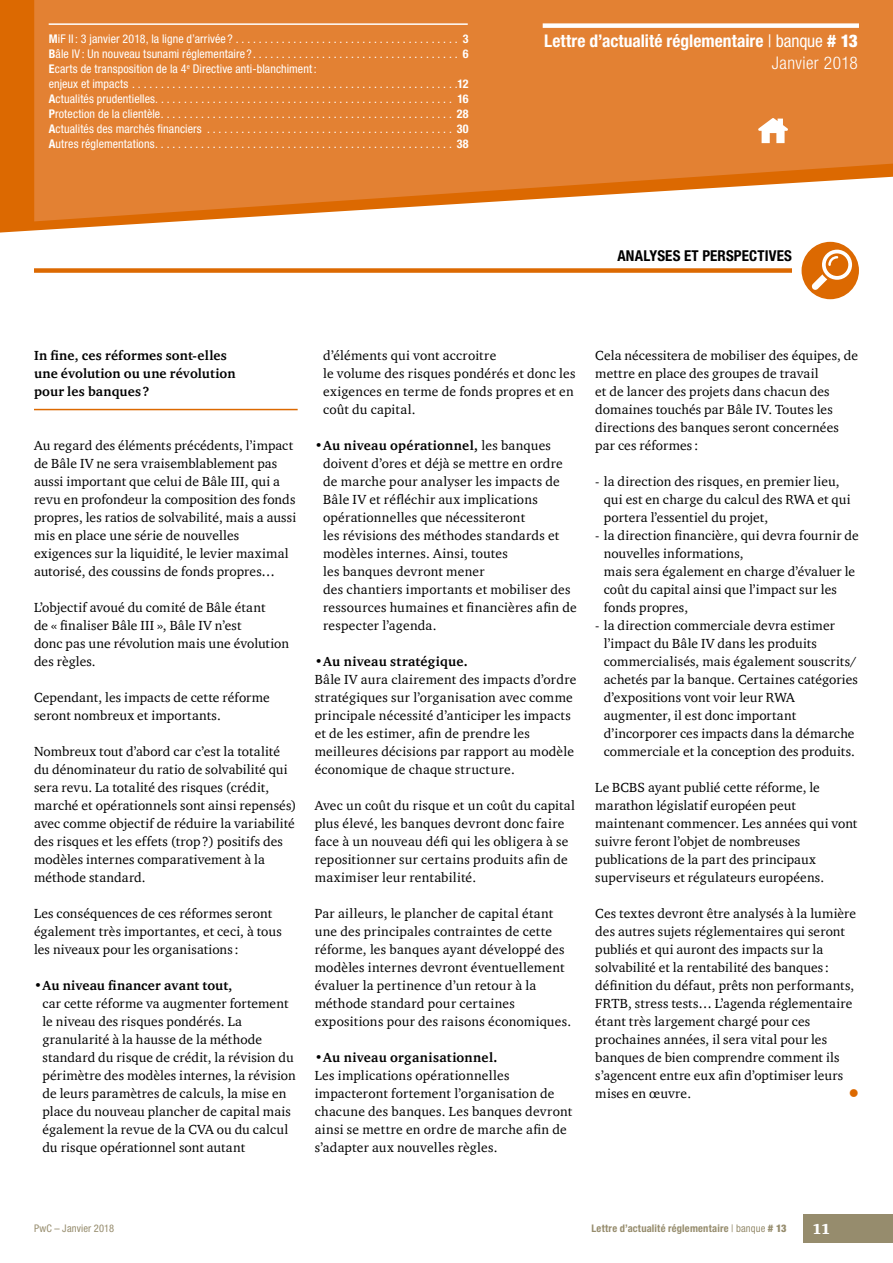
<style>
.page{position:relative;width:893px;height:1263px;background:#fff}
.page>*{position:absolute;margin:0;border:0;box-sizing:border-box;transform-origin:0 0}
.t1{font:700 condensed 17.4px/21.1px "Helvetica Neue LT Std";color:#fff;text-align:right}
.t2{font:700 condensed 15px "Helvetica Neue LT Std";letter-spacing:.01em;color:#000}
.t3{font:900 15px "ITC Charter Com";color:#fff}
.t4{font:13.5px/18px "ITC Charter Com";letter-spacing:.01em;color:#000}
.t5{font:700 13.5px/18px "ITC Charter Com";letter-spacing:.005em;color:#000}
.t6{font:13.5px "Wingdings";color:#dc6901}
.t7{font:condensed 12px/15px "Helvetica Neue LT Std";letter-spacing:.01em;color:#fff}
.t8{font:700 condensed 10.5px "Helvetica Neue LT Std";letter-spacing:.02em;color:#968c6d}
.t9{font:condensed 10.5px "Helvetica Neue LT Std";letter-spacing:.015em;color:#968c6d}
.s1{font-weight:700}
.s2{font-weight:400}
.s3{font-weight:900}
.s4{font-weight:300}
</style>
<div class="page">
<svg style="left:0;top:0;width:184px;height:233px;background:#e07a1e"></svg>
<svg style="left:34px;top:0;width:859px;height:221px;background:#e58a41"></svg>
<div style="left:804px;top:1214px;width:89px;height:28px;background:#968c6d"></div>
<div style="left:801px;top:242px;width:58px;height:57px;background:#dc6901;border-radius:50%"></div>
<svg style="left:758px;top:118px;width:30px;height:25px"></svg>
<hr style="left:49px;top:23px;width:419px;height:2px;background:#fff">
<div style="left:543px;top:23px;width:316px;height:5px;background:#fff"></div>
<div style="left:34px;top:268px;width:758px;height:5px;background:#dc6901"></div>
<svg style="left:811px;top:250px;width:41px;height:40px"></svg>
<hr style="left:34px;top:409px;width:264px;height:1px;background:#dc6901">
<p class="t7" style="left:49px;top:32px;width:422px"><span class="s1">M</span>iF II : 3 janvier 2018, la ligne d’arrivée ? . . . . . . . . . . . . . . . . . . . . . . . . . . . . . . . . . . . . . . . <span class="s1">3<br>B</span>âle IV : Un nouveau tsunami réglementaire ? . . . . . . . . . . . . . . . . . . . . . . . . . . . . . . . . . . . . <span class="s1">6<br>E</span>carts de transposition de la 4<sup>e</sup> Directive anti-blanchiment:<br>enjeux et impacts . . . . . . . . . . . . . . . . . . . . . . . . . . . . . . . . . . . . . . . . . . . . . . . . . . . . . . . . <span class="s1">12<br>A</span>ctualités prudentielles . . . . . . . . . . . . . . . . . . . . . . . . . . . . . . . . . . . . . . . . . . . . . . . . . . . . <span class="s1">16<br>P</span>rotection de la clientèle . . . . . . . . . . . . . . . . . . . . . . . . . . . . . . . . . . . . . . . . . . . . . . . . . . . <span class="s1">28<br>A</span>ctualités des marchés financiers . . . . . . . . . . . . . . . . . . . . . . . . . . . . . . . . . . . . . . . . . . . <span class="s1">30<br>A</span>utres réglementations . . . . . . . . . . . . . . . . . . . . . . . . . . . . . . . . . . . . . . . . . . . . . . . . . . . . <span class="s1">38</span></p>
<p class="t1" style="left:544px;top:30px;width:315px">Lettre d’actualité réglementaire <span class="s2">| banque</span> <span class="s3"># 13<br></span><span class="s4">Janvier 2018</span></p>
<p class="t2" style="left:617px;top:246px;width:176px">ANALYSES ET PERSPECTIVES</p>
<p class="t5" style="left:34px;top:346px;width:203px">In fine, ces réformes sont-elles une évolution ou une révolution pour les banques ?</p>
<p class="t4" style="left:34px;top:436px;width:264px">Au regard des éléments précédents, l’impact de Bâle IV ne sera vraisemblablement pas aussi important que celui de Bâle III, qui a revu en profondeur la composition des fonds propres, les ratios de solvabilité, mais a aussi mis en place une série de nouvelles exigences sur la liquidité, le levier maximal autorisé, des coussins de fonds propres…</p>
<p class="t4" style="left:34px;top:598px;width:257px">L’objectif avoué du comité de Bâle étant<br>de « finaliser Bâle III », Bâle IV n’est<br>donc pas une révolution mais une évolution des règles.</p>
<p class="t4" style="left:34px;top:688px;width:237px">Cependant, les impacts de cette réforme seront nombreux et importants.</p>
<p class="t4" style="left:34px;top:742px;width:264px">Nombreux tout d’abord car c’est la totalité du dénominateur du ratio de solvabilité qui sera revu. La totalité des risques (crédit, marché et opérationnels sont ainsi repensés) avec comme objectif de réduire la variabilité des risques et les effets (trop?) positifs des modèles internes comparativement à la méthode standard.</p>
<p class="t4" style="left:34px;top:904px;width:249px">Les conséquences de ces réformes seront également très importantes, et ceci, à tous les niveaux pour les organisations :</p>
<p class="t4" style="left:43px;top:976px;width:255px;text-indent:-9px">•<span class="s1">Au niveau financer avant tout,<br></span>car cette réforme va augmenter fortement le niveau des risques pondérés. La granularité à la hausse de la méthode standard du risque de crédit, la révision du périmètre des modèles internes, la révision de leurs paramètres de calculs, la mise en place du nouveau plancher de capital mais également la revue de la CVA ou du calcul du risque opérationnel sont autant</p>
<p class="t4" style="left:323px;top:346px;width:254px">d’éléments qui vont accroitre<br>le volume des risques pondérés et donc les exigences en terme de fonds propres et en coût du capital.</p>
<p class="t4" style="left:323px;top:436px;width:255px;text-indent:-9px">•<span class="s1">Au niveau opérationnel,</span> les banques doivent d’ores et déjà se mettre en ordre de marche pour analyser les impacts de Bâle IV et réfléchir aux implications opérationnelles que nécessiteront<br>les révisions des méthodes standards et modèles internes. Ainsi, toutes<br>les banques devront mener<br>des chantiers importants et mobiliser des ressources humaines et financières afin de respecter l’agenda.</p>
<p class="t4" style="left:315px;top:652px;width:263px">•<span class="s1">Au niveau stratégique.<br></span>Bâle IV aura clairement des impacts d’ordre stratégiques sur l’organisation avec comme principale nécessité d’anticiper les impacts et de les estimer, afin de prendre les meilleures décisions par rapport au modèle économique de chaque structure.</p>
<p class="t4" style="left:315px;top:796px;width:262px">Avec un coût du risque et un coût du capital plus élevé, les banques devront donc faire face à un nouveau défi qui les obligera à se repositionner sur certains produits afin de maximiser leur rentabilité.</p>
<p class="t4" style="left:315px;top:904px;width:258px">Par ailleurs, le plancher de capital étant une des principales contraintes de cette réforme, les banques ayant développé des modèles internes devront éventuellement évaluer la pertinence d’un retour à la méthode standard pour certaines expositions pour des raisons économiques.</p>
<p class="t4" style="left:315px;top:1048px;width:259px">•<span class="s1">Au niveau organisationnel.<br></span>Les implications opérationnelles impacteront fortement l’organisation de chacune des banques. Les banques devront ainsi se mettre en ordre de marche afin de s’adapter aux nouvelles règles.</p>
<p class="t4" style="left:595px;top:346px;width:264px">Cela nécessitera de mobiliser des équipes, de mettre en place des groupes de travail<br>et de lancer des projets dans chacun des domaines touchés par Bâle IV. Toutes les directions des banques seront concernées par ces réformes :</p>
<p class="t4" style="left:604px;top:472px;width:248px;text-indent:-9px">- la direction des risques, en premier lieu, qui est en charge du calcul des RWA et qui portera l’essentiel du projet,</p>
<p class="t4" style="left:604px;top:526px;width:256px;text-indent:-9px">- la direction financière, qui devra fournir de nouvelles informations,<br>mais sera également en charge d’évaluer le coût du capital ainsi que l’impact sur les fonds propres,</p>
<p class="t4" style="left:604px;top:616px;width:256px;text-indent:-9px">- la direction commerciale devra estimer l’impact du Bâle IV dans les produits commercialisés, mais également souscrits/ achetés par la banque. Certaines catégories d’expositions vont voir leur RWA augmenter, il est donc important d’incorporer ces impacts dans la démarche commerciale et la conception des produits.</p>
<p class="t4" style="left:595px;top:778px;width:264px">Le BCBS ayant publié cette réforme, le marathon législatif européen peut maintenant commencer. Les années qui vont suivre feront l’objet de nombreuses publications de la part des principaux superviseurs et régulateurs européens.</p>
<p class="t4" style="left:595px;top:904px;width:262px">Ces textes devront être analysés à la lumière des autres sujets réglementaires qui seront publiés et qui auront des impacts sur la solvabilité et la rentabilité des banques : définition du défaut, prêts non performants, FRTB, stress tests… L’agenda réglementaire étant très largement chargé pour ces prochaines années, il sera vital pour les banques de bien comprendre comment ils s’agencent entre eux afin d’optimiser leurs mises en œuvre.</p>
<p class="t6" style="left:849px;top:1085px;width:12px">●</p>
<p class="t9" style="left:34px;top:1222px;width:82px">PwC – Janvier 2018</p>
<p class="t8" style="left:591px;top:1222px;width:197px">Lettre d’actualité réglementaire <span class="s2">| banque</span> <span class="s3"># 13</span></p>
<p class="t3" style="left:812px;top:1219px;width:20px">11</p>
</div>
